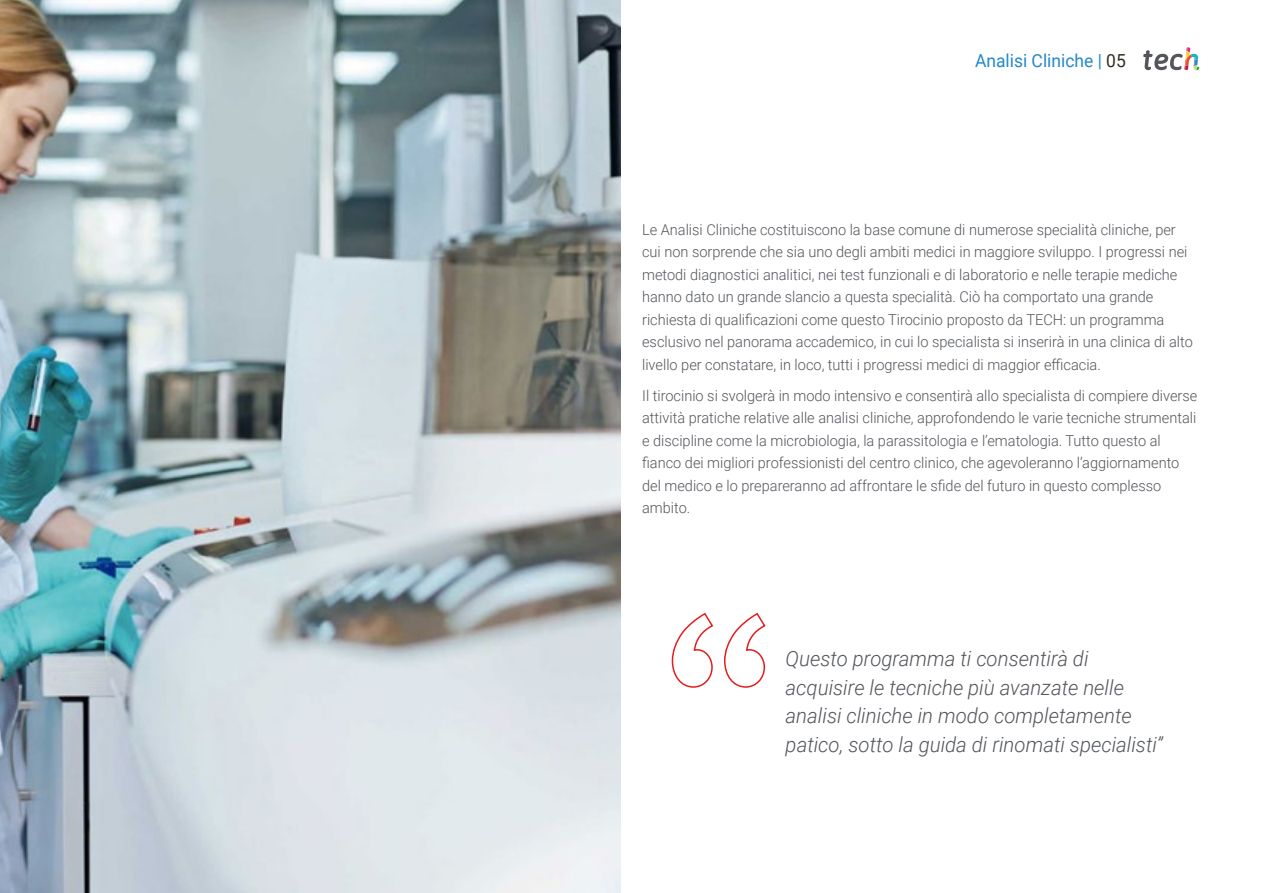
<style>
.page{position:relative;width:1263px;height:893px;background:#fff}
.page>*{position:absolute;margin:0;border:0;box-sizing:border-box;transform-origin:0 0}
.t1{font:italic 300 21px/28.5px "Roboto";color:#52555b}
.t2{font:18px "Roboto";color:#2488c9}
.t3{font:300 15px/22.5px "Roboto";color:#52555b}
.s1{color:#312e20}
</style>
<div class="page">
<img style="left:0;top:0;width:621px;height:893px">
<svg style="left:1143px;top:47px;width:56px;height:24px"></svg>
<svg style="left:671px;top:612px;width:95px;height:76px"></svg>
<p class="t2" style="left:975px;top:48px;width:152px">Analisi Cliniche | <span class="s1">05</span></p>
<p class="t3" style="left:642px;top:217px;width:552px">Le Analisi Cliniche costituiscono la base comune di numerose specialità cliniche, per cui non sorprende che sia uno degli ambiti medici in maggiore sviluppo. I progressi nei metodi diagnostici analitici, nei test funzionali e di laboratorio e nelle terapie mediche hanno dato un grande slancio a questa specialità. Ciò ha comportato una grande richiesta di qualificazioni come questo Tirocinio proposto da TECH: un programma esclusivo nel panorama accademico, in cui lo specialista si inserirà in una clinica di alto livello per constatare, in loco, tutti i progressi medici di maggior efficacia.</p>
<p class="t3" style="left:642px;top:383px;width:557px">Il tirocinio si svolgerà in modo intensivo e consentirà allo specialista di compiere diverse attività pratiche relative alle analisi cliniche, approfondendo le varie tecniche strumentali e discipline come la microbiologia, la parassitologia e l’ematologia. Tutto questo al fianco dei migliori professionisti del centro clinico, che agevoleranno l’aggiornamento del medico e lo prepareranno ad affrontare le sfide del futuro in questo complesso ambito.</p>
<h1 class="t1" style="left:786px;top:644px;width:379px">Questo programma ti consentirà di acquisire le tecniche più avanzate nelle analisi cliniche in modo completamente patico, sotto la guida di rinomati specialisti”</h1>
</div>
